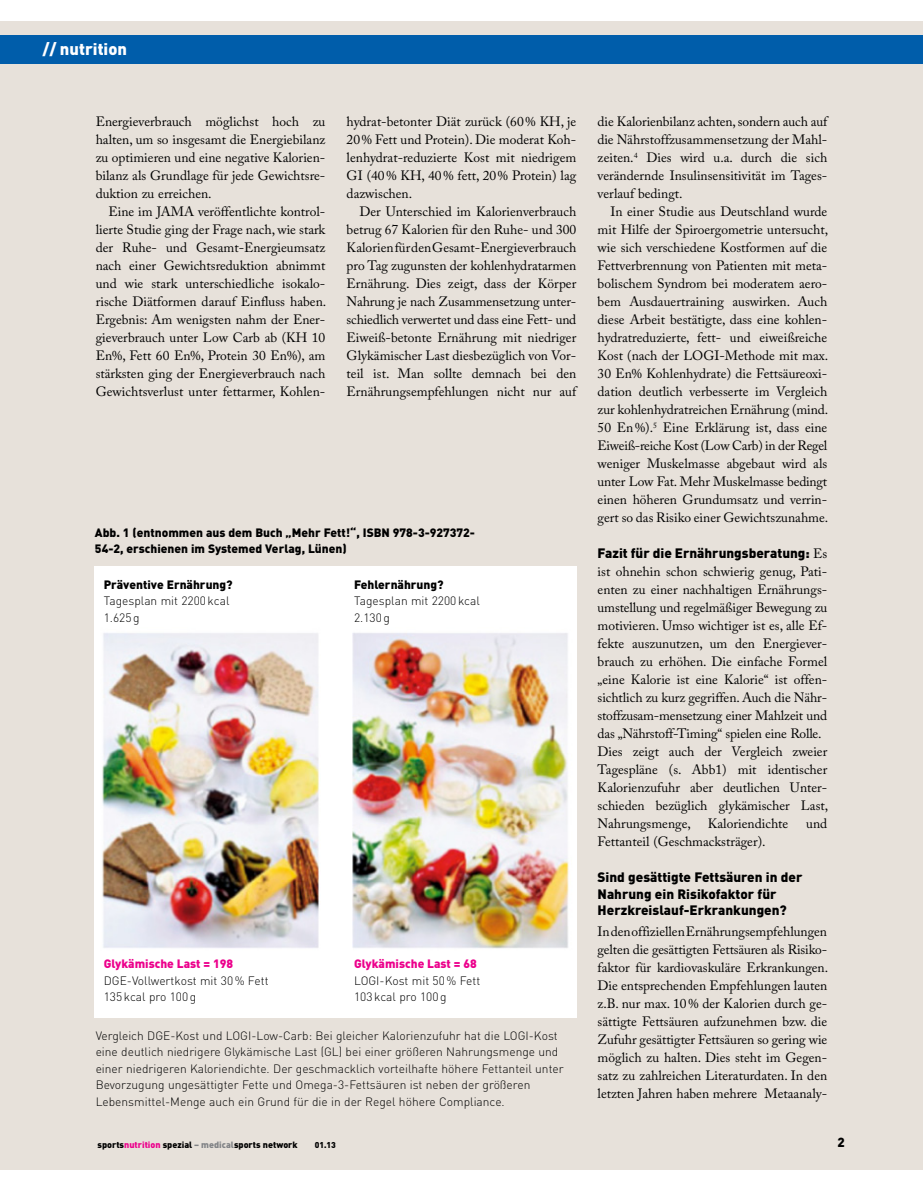
<style>
.page{position:relative;width:923px;height:1191px;background:#fff}
.page>*{position:absolute;margin:0;border:0;box-sizing:border-box;transform-origin:0 0}
.t1{font:900 16.5px "DIN Pro";color:#fff}
.t2{font:13.5px/18px "Adobe Caslon Pro";color:#000;text-align:justify}
.t3{font:900 13.5px/16.5px "DIN Pro";color:#000}
.t4{font:900 13.5px "DIN";color:#000}
.t5{font:900 13.05px "DIN";color:#000}
.t6{font:300 12px/16.5px "DIN Pro";color:#000}
.t7{font:900 12px/16.5px "DIN Pro";color:#000}
.t8{font:900 12px "DIN Pro";color:#ec008c}
.t9{font:900 9px "DIN";color:#000}
.t10{font:900 8.4px "DIN";color:#000}
.s1{color:#ec008c}
.s2{color:#808285}
.s3{font-family:"Adobe Caslon Pro";font-weight:400}
</style>
<div class="page">
<div style="left:0;top:21px;width:923px;height:1148px;background:#e7e1da"></div>
<div style="left:0;top:35px;width:923px;height:29px;background:#005daa"></div>
<img style="left:95px;top:566px;width:481px;height:451px">
<p class="t1" style="left:43px;top:38px;width:86px">// nutrition</p>
<p class="t2" style="left:96px;top:112px;width:231px">Energieverbrauch möglichst hoch zu halten, um so insgesamt die Energiebilanz zu optimieren und eine negative Kalorien&shy;bilanz als Grundlage für jede Gewichtsre&shy;duktion zu erreichen.</p>
<p class="t2" style="left:96px;top:202px;width:232px;text-indent:13px">Eine im JAMA veröffentlichte kontrol&shy;lierte Studie ging der Frage nach, wie stark der Ruhe- und Gesamt-Energieumsatz nach einer Gewichtsreduktion abnimmt und wie stark unterschiedliche isokalo&shy;rische Diätformen darauf Einfluss haben.<br>Ergebnis: Am wenigsten nahm der Ener&shy;gieverbrauch unter Low Carb ab (KH 10<br>En%, Fett 60 En%, Protein 30 En%), am stärksten ging der Energieverbrauch nach Gewichtsverlust unter fettarmer, Kohlen-</p>
<p class="t2" style="left:347px;top:112px;width:231px">hydrat-betonter Diät zurück (60% KH, je 20% Fett und Protein). Die moderat Koh&shy;lenhydrat-reduzierte Kost mit niedrigem GI (40% KH, 40% fett, 20% Protein) lag dazwischen.</p>
<p class="t2" style="left:347px;top:202px;width:231px;text-indent:13px">Der Unterschied im Kalorienverbrauch betrug 67 Kalorien für den Ruhe- und 300<br>Kalorien für den Gesamt-Energieverbrauch pro Tag zugunsten der kohlenhydratarmen Ernährung. Dies zeigt, dass der Körper Nahrung je nach Zusammensetzung unter&shy;schiedlich verwertet und dass eine Fett- und Eiweiß-betonte Ernährung mit niedriger Glykämischer Last diesbezüglich von Vor&shy;teil ist. Man sollte demnach bei den Ernährungsempfehlungen nicht nur auf</p>
<p class="t7" style="left:95px;top:524px;width:381px">Abb. 1 (entnommen aus dem Buch „Mehr Fett!“, ISBN 978-3-927372-<br>54-2, erschienen im Systemed Verlag, Lünen)</p>
<p class="t7" style="left:104px;top:575px;width:130px">Präventive Ernährung?</p>
<p class="t6" style="left:104px;top:592px;width:127px">Tagesplan mit 2200kcal<br>1.625g</p>
<p class="t7" style="left:354px;top:575px;width:91px">Fehlernährung?</p>
<p class="t6" style="left:354px;top:592px;width:127px">Tagesplan mit 2200kcal<br>2.130g</p>
<p class="t8" style="left:354px;top:955px;width:124px">Glykämische Last = 68</p>
<p class="t6" style="left:354px;top:971px;width:128px">LOGI-Kost mit 50% Fett<br>103kcal pro 100g</p>
<p class="t6" style="left:96px;top:1026px;width:469px">Vergleich DGE-Kost und LOGI-Low-Carb: Bei gleicher Kalorienzufuhr hat die LOGI-Kost eine deutlich niedrigere Glykämische Last (GL) bei einer größeren Nahrungsmenge und einer niedrigeren Kaloriendichte. Der geschmacklich vorteilhafte höhere Fettanteil unter Bevorzugung ungesättigter Fette und Omega-3-Fettsäuren ist neben der größeren Lebensmittel-Menge auch ein Grund für die in der Regel höhere Compliance.</p>
<p class="t8" style="left:104px;top:955px;width:131px">Glykämische Last = 198</p>
<p class="t6" style="left:104px;top:971px;width:166px">DGE-Vollwertkost mit 30% Fett<br>135kcal pro 100g</p>
<p class="t9" style="left:97px;top:1138px;width:202px">sports<span class="s1">nutrition</span> spezial <span class="s2">– medical</span>sports network</p>
<p class="t10" style="left:315px;top:1139px;width:23px">01.13</p>
<p class="t2" style="left:597px;top:112px;width:231px">die Kalorienbilanz achten, sondern auch auf die Nährstoffzusammensetzung der Mahl&shy;zeiten.<sup>4</sup> Dies wird u.a. durch die sich verändernde Insulinsensitivität im Tages&shy;verlauf bedingt.</p>
<p class="t2" style="left:597px;top:202px;width:232px;text-align:left;text-indent:13px">In einer Studie aus Deutschland wurde mit Hilfe der Spiroergometrie untersucht, wie sich verschiedene Kostformen auf die Fettverbrennung von Patienten mit meta&shy;bolischem Syndrom bei moderatem aero&shy;bem Ausdauertraining auswirken. Auch diese Arbeit bestätigte, dass eine kohlen&shy;hydratreduzierte, fett- und eiweißreiche Kost (nach der LOGI-Methode mit max.<br>30 En% Kohlenhydrate) die Fettsäureoxi&shy;dation deutlich verbesserte im Vergleich zur kohlenhydratreichen Ernährung (mind.<br>50 En%).<sup>5</sup> Eine Erklärung ist, dass eine Eiweiß-reiche Kost (Low Carb) in der Regel weniger Muskelmasse abgebaut wird als unter Low Fat. Mehr Muskelmasse bedingt einen höheren Grundumsatz und verrin&shy;gert so das Risiko einer Gewichtszunahme.</p>
<p class="t4" style="left:597px;top:544px;width:231px">Fazit für die Ernährungsberatung: <span class="s3">Es</span></p>
<p class="t2" style="left:597px;top:562px;width:232px;text-align:left">ist ohnehin schon schwierig genug, Pati&shy;enten zu einer nachhaltigen Ernährungs&shy;umstellung und regelmäßiger Bewegung zu motivieren. Umso wichtiger ist es, alle Ef&shy;fekte auszunutzen, um den Energiever&shy;brauch zu erhöhen. Die einfache Formel „eine Kalorie ist eine Kalorie“ ist offen&shy;sichtlich zu kurz gegriffen. Auch die Nähr&shy;stoffzusam-mensetzung einer Mahlzeit und das „Nährstoff-Timing“ spielen eine Rolle.<br>Dies zeigt auch der Vergleich zweier Tagespläne (s. Abb1) mit identischer Kalorienzufuhr aber deutlichen Unter&shy;schieden bezüglich glykämischer Last, Nahrungsmenge,</p>
<p class="t2" style="left:708px;top:814px;width:82px">Kaloriendichte</p>
<p class="t2" style="left:806px;top:814px;width:23px">und</p>
<p class="t2" style="left:597px;top:832px;width:169px">Fettanteil (Geschmacksträger).</p>
<p class="t3" style="left:597px;top:868px;width:206px">Sind gesättigte Fettsäuren in der<br>Nahrung ein Risikofaktor für<br>Herzkreislauf-Erkrankungen?</p>
<p class="t2" style="left:597px;top:922px;width:232px">In den offiziellen Ernährungsempfehlungen gelten die gesättigten Fettsäuren als Risiko&shy;faktor für kardiovaskuläre Erkrankungen.<br>Die entsprechenden Empfehlungen lauten z.B. nur max. 10% der Kalorien durch ge&shy;sättigte Fettsäuren aufzunehmen bzw. die Zufuhr gesättigter Fettsäuren so gering wie möglich zu halten. Dies steht im Gegen&shy;satz zu zahlreichen Literaturdaten. In den letzten Jahren haben mehrere Metaanaly-</p>
<p class="t5" style="left:837px;top:1133px;width:9px">2</p>
</div>
